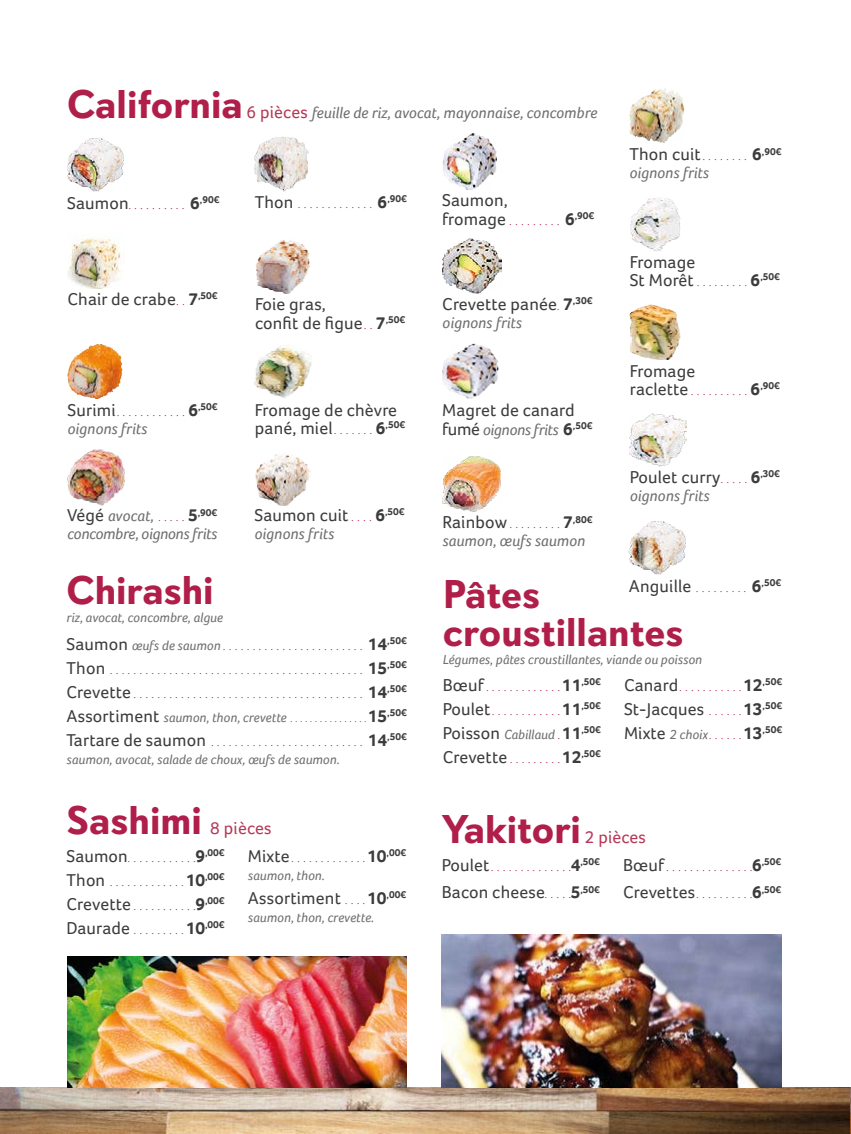
<style>
.page{position:relative;width:851px;height:1134px;background:#fff}
.page>*{position:absolute;margin:0;border:0;box-sizing:border-box;transform-origin:0 0}
.t1{font:700 40px/38px "Davis Sans";color:#af1f4a}
.t2{font:17.6px/19px "Foco";letter-spacing:.01em;color:#3c3c3b}
.t3{font:17.6px "Foco";letter-spacing:.01em;color:#b63857}
.t4{font:italic 16px "Foco";color:#706f6f}
.t5{font:italic 16px/18px "Foco";letter-spacing:-.02em;color:#706f6f}
.t6{font:italic 13.6px "Foco";color:#706f6f}
.t7{font:9.6px "Foco";color:#af1f4a}
.s1{font-style:normal;font-size:17.6px;color:#b63857}
.s2{font-size:17.6px;color:#3c3c3b}
.s3{font-weight:700;font-size:17.6px;color:#3c3c3b}
.s4{font-size:9.6px;color:#af1f4a}
.s5{font-weight:700}
.s6{font-style:normal;font-size:17.6px;color:#3c3c3b}
.s7{font-weight:700;font-style:normal;font-size:17.6px;color:#3c3c3b}
.s8{font-style:normal;font-size:9.6px;color:#af1f4a}
.s9{font-style:italic;font-size:13.6px;color:#706f6f}
</style>
<div class="page">
<img style="left:0;top:1088px;width:850px;height:46px">
<img style="left:67px;top:956px;width:340px;height:132px">
<img style="left:441px;top:934px;width:340px;height:154px">
<img style="left:67px;top:137px;width:57px;height:54px">
<img style="left:628px;top:520px;width:58px;height:54px">
<img style="left:255px;top:137px;width:54px;height:54px">
<img style="left:442px;top:457px;width:58px;height:55px">
<img style="left:442px;top:238px;width:59px;height:55px">
<img style="left:442px;top:134px;width:55px;height:55px">
<img style="left:629px;top:88px;width:55px;height:55px">
<img style="left:255px;top:240px;width:55px;height:53px">
<img style="left:630px;top:198px;width:50px;height:53px">
<img style="left:67px;top:344px;width:55px;height:54px">
<img style="left:254px;top:345px;width:58px;height:53px">
<img style="left:442px;top:343px;width:57px;height:55px">
<img style="left:67px;top:450px;width:58px;height:55px">
<img style="left:255px;top:453px;width:55px;height:52px">
<img style="left:68px;top:238px;width:55px;height:51px">
<img style="left:629px;top:413px;width:58px;height:54px">
<img style="left:629px;top:305px;width:52px;height:55px">
<h1 class="t1" style="left:67px;top:86px;width:177px">California</h1>
<h3 class="t4" style="left:246px;top:102px;width:352px"><span class="s1">6 pièces</span> feuille de riz, avocat, mayonnaise, concombre</h3>
<p class="t7" style="left:67px;top:200px;width:154px"><span class="s2">Saumon</span> . . . . . . . . . . <span class="s3">6</span><sup>,90€</sup></p>
<p class="t7" style="left:255px;top:199px;width:154px"><span class="s2">Thon</span> . . . . . . . . . . . . . <span class="s3">6</span><sup>,90€</sup></p>
<h2 class="t2" style="left:442px;top:191px;width:67px">Saumon,</h2>
<p class="t7" style="left:442px;top:216px;width:154px"><span class="s2">fromage</span> . . . . . . . . . <span class="s3">6</span><sup>,90€</sup></p>
<h2 class="t2" style="left:67px;top:289px;width:152px">Chair de crabe <span class="s4">. .</span> <span class="s5">7</span><sup>,50€</sup></h2>
<h2 class="t2" style="left:255px;top:295px;width:152px">Foie gras,<br>confit de figue <span class="s4">. .</span> <span class="s5">7</span><sup>,50€</sup></h2>
<h2 class="t2" style="left:442px;top:295px;width:152px">Crevette panée <span class="s4">.</span> <span class="s5">7</span><sup>,30€</sup></h2>
<h3 class="t4" style="left:442px;top:312px;width:81px">oignons frits</h3>
<p class="t7" style="left:67px;top:407px;width:152px"><span class="s2">Surimi</span> . . . . . . . . . . . . <span class="s3">6</span><sup>,50€</sup></p>
<h3 class="t4" style="left:67px;top:418px;width:81px">oignons frits</h3>
<h2 class="t2" style="left:255px;top:401px;width:152px;line-height:18px">Fromage de chèvre pané, miel <span class="s4">. . . . . . .</span> <span class="s5">6</span><sup>,50€</sup></h2>
<h2 class="t2" style="left:442px;top:400px;width:134px">Magret de canard</h2>
<h3 class="t5" style="left:442px;top:420px;width:152px"><span class="s6">fumé</span> oignons frits <span class="s7">6</span><sup>,50€</sup></h3>
<h3 class="t5" style="left:67px;top:507px;width:152px"><span class="s6">Végé</span> avocat, <span class="s8">. . . . .</span> <span class="s7">5</span><sup>,90€ </sup>concombre, oignons frits</h3>
<h2 class="t2" style="left:254px;top:505px;width:152px">Saumon cuit <span class="s4">. . . .</span> <span class="s5">6</span><sup>,50€</sup></h2>
<h3 class="t4" style="left:254px;top:523px;width:81px">oignons frits</h3>
<p class="t7" style="left:442px;top:520px;width:151px"><span class="s2">Rainbow</span> . . . . . . . . . <span class="s3">7</span><sup>,80€</sup></p>
<h3 class="t4" style="left:442px;top:530px;width:145px">saumon, œufs saumon</h3>
<h2 class="t2" style="left:629px;top:145px;width:154px">Thon cuit <span class="s4">. . . . . . . .</span> <span class="s5">6</span><sup>,90€</sup></h2>
<h3 class="t4" style="left:629px;top:162px;width:81px">oignons frits</h3>
<h2 class="t2" style="left:629px;top:253px;width:67px">Fromage</h2>
<p class="t7" style="left:629px;top:278px;width:152px"><span class="s2">St Morêt</span> . . . . . . . . . <span class="s3">6</span><sup>,50€</sup></p>
<h2 class="t2" style="left:629px;top:361px;width:67px">Fromage</h2>
<p class="t7" style="left:629px;top:386px;width:152px"><span class="s2">raclette</span> . . . . . . . . . . <span class="s3">6</span><sup>,90€</sup></p>
<h2 class="t2" style="left:629px;top:467px;width:152px">Poulet curry <span class="s4">. . . . .</span> <span class="s5">6</span><sup>,30€</sup></h2>
<h3 class="t4" style="left:629px;top:485px;width:81px">oignons frits</h3>
<h1 class="t1" style="left:67px;top:572px;width:149px">Chirashi</h1>
<h3 class="t6" style="left:67px;top:609px;width:158px">riz, avocat, concombre, algue</h3>
<p class="t7" style="left:67px;top:641px;width:342px"><span class="s2">Saumon</span> <span class="s9">œufs de saumon</span> . . . . . . . . . . . . . . . . . . . . . . . . <span class="s3">14</span><sup>,50€</sup></p>
<p class="t7" style="left:67px;top:665px;width:342px"><span class="s2">Thon</span> . . . . . . . . . . . . . . . . . . . . . . . . . . . . . . . . . . . . . . . . . . . <span class="s3">15</span><sup>,50€</sup></p>
<p class="t7" style="left:67px;top:689px;width:342px"><span class="s2">Crevette</span> . . . . . . . . . . . . . . . . . . . . . . . . . . . . . . . . . . . . . . . <span class="s3">14</span><sup>,50€</sup></p>
<h3 class="t6" style="left:67px;top:708px;width:342px"><span class="s6">Assortiment</span> saumon, thon, crevette <span class="s8">. . . . . . . . . . . . . . . .</span> <span class="s7">15</span><sup>,50€</sup></h3>
<p class="t7" style="left:67px;top:737px;width:342px"><span class="s2">Tartare de saumon</span> . . . . . . . . . . . . . . . . . . . . . . . . . . <span class="s3">14</span><sup>,50€</sup></p>
<h3 class="t6" style="left:67px;top:750px;width:274px">saumon, avocat, salade de choux, œufs de saumon.</h3>
<h1 class="t1" style="left:66px;top:801px;width:137px">Sashimi</h1>
<h2 class="t3" style="left:210px;top:817px;width:63px">8 pièces</h2>
<p class="t7" style="left:66px;top:853px;width:160px"><span class="s2">Saumon</span> . . . . . . . . . . . .<span class="s3">9</span><sup>,00€</sup></p>
<p class="t7" style="left:66px;top:877px;width:160px"><span class="s2">Thon</span> . . . . . . . . . . . . . <span class="s3">10</span><sup>,00€</sup></p>
<p class="t7" style="left:66px;top:901px;width:160px"><span class="s2">Crevette</span> . . . . . . . . . . .<span class="s3">9</span><sup>,00€</sup></p>
<p class="t7" style="left:66px;top:925px;width:160px"><span class="s2">Daurade</span> . . . . . . . . . <span class="s3">10</span><sup>,00€</sup></p>
<p class="t7" style="left:248px;top:853px;width:160px"><span class="s2">Mixte</span> . . . . . . . . . . . . . <span class="s3">10</span><sup>,00€</sup></p>
<h3 class="t6" style="left:248px;top:866px;width:78px">saumon, thon.</h3>
<h2 class="t2" style="left:248px;top:888px;width:160px">Assortiment <span class="s4">. . . .</span> <span class="s5">10</span><sup>,00€</sup></h2>
<h3 class="t6" style="left:248px;top:908px;width:128px">saumon, thon, crevette.</h3>
<p class="t7" style="left:628px;top:583px;width:154px"><span class="s2">Anguille</span> . . . . . . . . . <span class="s3">6</span><sup>,50€</sup></p>
<h1 class="t1" style="left:442px;top:576px;width:242px">Pâtes croustillantes</h1>
<h3 class="t6" style="left:442px;top:651px;width:261px">Légumes, pâtes croustillantes, viande ou poisson</h3>
<p class="t7" style="left:442px;top:683px;width:160px"><span class="s2">Bœuf</span> . . . . . . . . . . . . . <span class="s3">11</span><sup>,50€</sup></p>
<p class="t7" style="left:442px;top:707px;width:160px"><span class="s2">Poulet</span> . . . . . . . . . . . . <span class="s3">11</span><sup>,50€</sup></p>
<h3 class="t6" style="left:442px;top:726px;width:160px"><span class="s6">Poisson</span> Cabillaud <span class="s8">.</span> <span class="s7">11</span><sup>,50€</sup></h3>
<p class="t7" style="left:442px;top:755px;width:160px"><span class="s2">Crevette</span> . . . . . . . . . <span class="s3">12</span><sup>,50€</sup></p>
<p class="t7" style="left:624px;top:683px;width:160px"><span class="s2">Canard</span> . . . . . . . . . . . <span class="s3">12</span><sup>,50€</sup></p>
<h2 class="t2" style="left:624px;top:700px;width:160px">St-Jacques <span class="s4">. . . . . .</span> <span class="s5">13</span><sup>,50€</sup></h2>
<h3 class="t6" style="left:624px;top:726px;width:160px"><span class="s6">Mixte</span> 2 choix <span class="s8">. . . . . .</span> <span class="s7">13</span><sup>,50€</sup></h3>
<h1 class="t1" style="left:441px;top:811px;width:141px">Yakitori</h1>
<h2 class="t3" style="left:584px;top:827px;width:63px">2 pièces</h2>
<p class="t7" style="left:441px;top:862px;width:159px"><span class="s2">Poulet</span> . . . . . . . . . . . . . .<span class="s3">4</span><sup>,50€</sup></p>
<h2 class="t2" style="left:441px;top:883px;width:160px">Bacon cheese <span class="s4">. . . . .</span><span class="s5">5</span><sup>,50€</sup></h2>
<p class="t7" style="left:623px;top:862px;width:160px"><span class="s2">Bœuf</span> . . . . . . . . . . . . . . .<span class="s3">6</span><sup>,50€</sup></p>
<p class="t7" style="left:623px;top:890px;width:160px"><span class="s2">Crevettes</span> . . . . . . . . . .<span class="s3">6</span><sup>,50€</sup></p>
</div>
